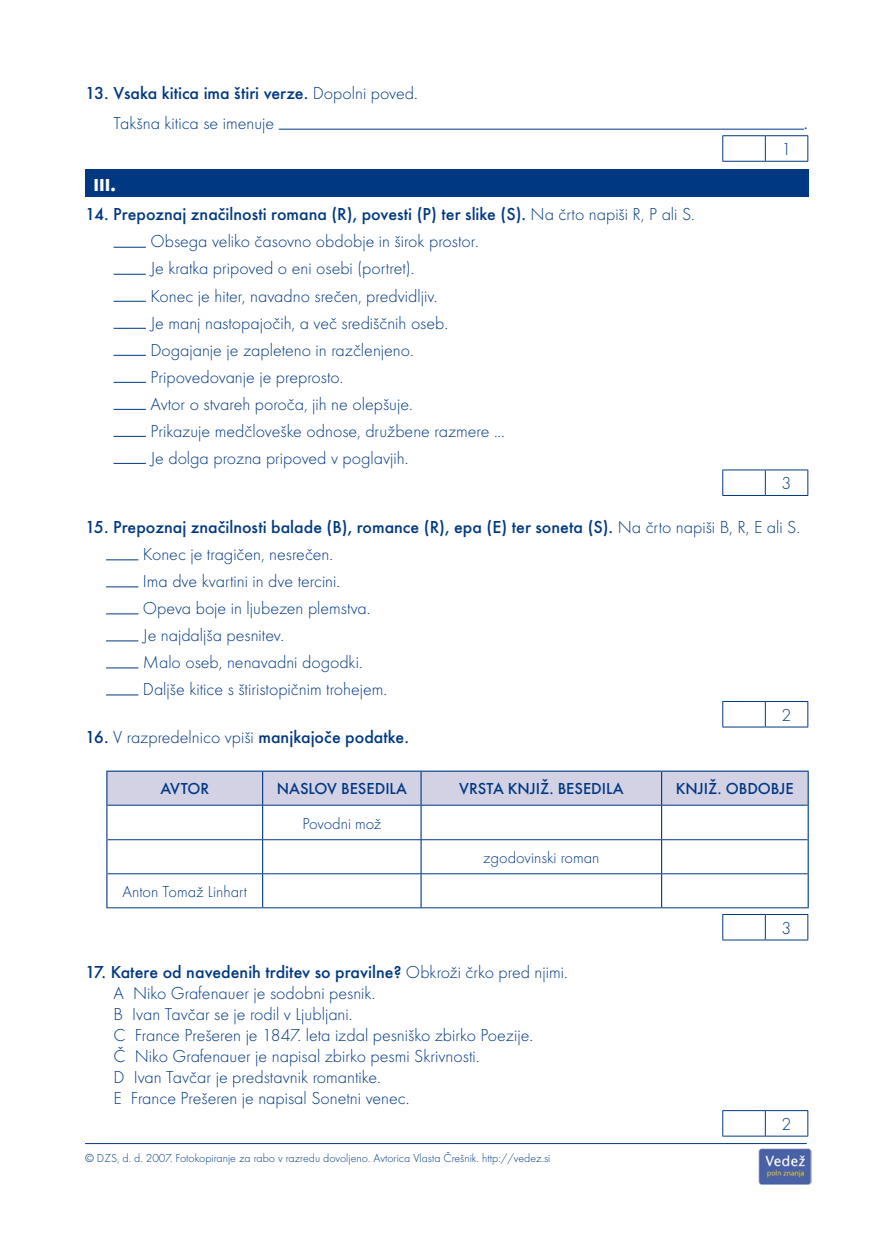
<style>
.page{position:relative;width:872px;height:1234px;background:#fff}
.page>*{position:absolute;margin:0;border:0;box-sizing:border-box;transform-origin:0 0}
.t1{font:18px/27px "Futura TCE Ligh";color:#003882}
.t2{font:500 18px "Futura TCE";color:#003882}
.t3{font:700 18px "Futura TCE";color:#fff}
.t4{font:18px "Futura TCE";color:#003882}
.t5{font:500 16.5px "Futura TCE";color:#003882}
.t6{font:16.5px "Futura TCE Ligh";color:#003882}
.t7{font:12px "Futura TCE Ligh";color:#003882}
.s1{font-family:"Futura TCE Ligh";font-weight:400}
</style>
<div class="page">
<div style="left:85px;top:169px;width:723px;height:28px;background:#003882"></div>
<hr style="left:279px;top:129px;width:525px;height:1px;background:#003882">
<hr style="left:722px;top:135px;width:43px;height:1px;background:#003882">
<svg style="left:722px;top:136px;width:1px;height:25px"></svg>
<hr style="left:765px;top:135px;width:43px;height:1px;background:#003882">
<svg style="left:765px;top:136px;width:1px;height:25px"></svg>
<svg style="left:807px;top:136px;width:1px;height:25px"></svg>
<hr style="left:722px;top:161px;width:43px;height:1px;background:#003882">
<hr style="left:765px;top:161px;width:43px;height:1px;background:#003882">
<hr style="left:114px;top:247px;width:32px;height:1px;background:#003882">
<hr style="left:114px;top:274px;width:32px;height:1px;background:#003882">
<hr style="left:114px;top:301px;width:32px;height:1px;background:#003882">
<hr style="left:114px;top:328px;width:32px;height:1px;background:#003882">
<hr style="left:114px;top:355px;width:32px;height:1px;background:#003882">
<hr style="left:114px;top:382px;width:32px;height:1px;background:#003882">
<hr style="left:114px;top:409px;width:32px;height:1px;background:#003882">
<hr style="left:114px;top:436px;width:32px;height:1px;background:#003882">
<hr style="left:114px;top:463px;width:32px;height:1px;background:#003882">
<hr style="left:722px;top:469px;width:43px;height:1px;background:#003882">
<svg style="left:722px;top:470px;width:1px;height:25px"></svg>
<hr style="left:765px;top:469px;width:43px;height:1px;background:#003882">
<svg style="left:765px;top:470px;width:1px;height:25px"></svg>
<svg style="left:807px;top:470px;width:1px;height:25px"></svg>
<hr style="left:722px;top:495px;width:43px;height:1px;background:#003882">
<hr style="left:765px;top:495px;width:43px;height:1px;background:#003882">
<hr style="left:106px;top:559px;width:32px;height:1px;background:#003882">
<hr style="left:106px;top:586px;width:32px;height:1px;background:#003882">
<hr style="left:106px;top:613px;width:32px;height:1px;background:#003882">
<hr style="left:106px;top:640px;width:32px;height:1px;background:#003882">
<hr style="left:106px;top:667px;width:32px;height:1px;background:#003882">
<hr style="left:106px;top:694px;width:32px;height:1px;background:#003882">
<hr style="left:722px;top:701px;width:43px;height:1px;background:#003882">
<svg style="left:722px;top:701px;width:1px;height:25px"></svg>
<hr style="left:765px;top:701px;width:43px;height:1px;background:#003882">
<svg style="left:765px;top:701px;width:1px;height:25px"></svg>
<svg style="left:807px;top:702px;width:1px;height:24px"></svg>
<hr style="left:722px;top:726px;width:43px;height:1px;background:#003882">
<hr style="left:765px;top:726px;width:43px;height:1px;background:#003882">
<div style="left:107px;top:771px;width:700px;height:33px;background:#d3d1e4"></div>
<hr style="left:106px;top:770px;width:157px;height:1px;background:#003882">
<hr style="left:106px;top:771px;width:1px;height:34px;background:#003882">
<hr style="left:263px;top:770px;width:158px;height:1px;background:#003882">
<hr style="left:421px;top:770px;width:240px;height:1px;background:#003882">
<hr style="left:661px;top:770px;width:147px;height:1px;background:#003882">
<hr style="left:661px;top:771px;width:1px;height:33px;background:#003882">
<hr style="left:807px;top:771px;width:1px;height:34px;background:#003882">
<hr style="left:106px;top:805px;width:1px;height:34px;background:#003882">
<hr style="left:661px;top:805px;width:1px;height:34px;background:#003882">
<hr style="left:807px;top:805px;width:1px;height:34px;background:#003882">
<hr style="left:106px;top:839px;width:1px;height:34px;background:#003882">
<hr style="left:661px;top:839px;width:1px;height:34px;background:#003882">
<hr style="left:807px;top:839px;width:1px;height:34px;background:#003882">
<hr style="left:106px;top:873px;width:1px;height:34px;background:#003882">
<hr style="left:661px;top:873px;width:1px;height:34px;background:#003882">
<hr style="left:807px;top:873px;width:1px;height:34px;background:#003882">
<hr style="left:262px;top:771px;width:1px;height:33px;background:#003882">
<hr style="left:420px;top:771px;width:1px;height:33px;background:#003882">
<hr style="left:262px;top:805px;width:1px;height:34px;background:#003882">
<hr style="left:420px;top:805px;width:1px;height:34px;background:#003882">
<hr style="left:262px;top:839px;width:1px;height:34px;background:#003882">
<hr style="left:420px;top:839px;width:1px;height:34px;background:#003882">
<hr style="left:262px;top:873px;width:1px;height:34px;background:#003882">
<hr style="left:420px;top:873px;width:1px;height:34px;background:#003882">
<hr style="left:107px;top:804px;width:156px;height:1px;background:#003882">
<hr style="left:263px;top:804px;width:158px;height:1px;background:#003882">
<hr style="left:421px;top:804px;width:240px;height:1px;background:#003882">
<hr style="left:661px;top:804px;width:146px;height:1px;background:#003882">
<hr style="left:107px;top:839px;width:156px;height:1px;background:#003882">
<hr style="left:263px;top:839px;width:158px;height:1px;background:#003882">
<hr style="left:421px;top:839px;width:240px;height:1px;background:#003882">
<hr style="left:661px;top:839px;width:146px;height:1px;background:#003882">
<hr style="left:107px;top:873px;width:156px;height:1px;background:#003882">
<hr style="left:263px;top:873px;width:158px;height:1px;background:#003882">
<hr style="left:421px;top:873px;width:240px;height:1px;background:#003882">
<hr style="left:661px;top:873px;width:146px;height:1px;background:#003882">
<hr style="left:106px;top:907px;width:157px;height:1px;background:#003882">
<hr style="left:263px;top:907px;width:158px;height:1px;background:#003882">
<hr style="left:421px;top:907px;width:240px;height:1px;background:#003882">
<hr style="left:661px;top:907px;width:147px;height:1px;background:#003882">
<hr style="left:722px;top:913px;width:43px;height:1px;background:#003882">
<svg style="left:722px;top:914px;width:1px;height:25px"></svg>
<hr style="left:765px;top:913px;width:43px;height:1px;background:#003882">
<svg style="left:765px;top:914px;width:1px;height:25px"></svg>
<svg style="left:807px;top:914px;width:1px;height:25px"></svg>
<hr style="left:722px;top:939px;width:43px;height:1px;background:#003882">
<hr style="left:765px;top:939px;width:43px;height:1px;background:#003882">
<hr style="left:722px;top:1109px;width:43px;height:1px;background:#003882">
<svg style="left:722px;top:1110px;width:1px;height:25px"></svg>
<hr style="left:765px;top:1109px;width:43px;height:1px;background:#003882">
<svg style="left:765px;top:1110px;width:1px;height:25px"></svg>
<svg style="left:807px;top:1110px;width:1px;height:25px"></svg>
<hr style="left:722px;top:1135px;width:43px;height:1px;background:#003882">
<hr style="left:765px;top:1135px;width:43px;height:1px;background:#003882">
<hr style="left:85px;top:1142px;width:721px;height:1px;background:#003882">
<img style="left:758px;top:1148px;width:53px;height:36px">
<p class="t2" style="left:85px;top:83px;width:334px">13. Vsaka kitica ima štiri verze. <span class="s1">Dopolni poved.</span></p>
<p class="t1" style="left:114px;top:110px;width:162px">Takšna kitica se imenuje</p>
<p class="t4" style="left:804px;top:113px;width:6px">.</p>
<p class="t1" style="left:781px;top:136px;width:11px">1</p>
<p class="t3" style="left:94px;top:173px;width:24px">III.</p>
<p class="t2" style="left:85px;top:204px;width:611px">14. Prepoznaj značilnosti romana (R), povesti (P) ter slike (S). <span class="s1">Na črto napiši R, P ali S.</span></p>
<p class="t1" style="left:150px;top:228px;width:356px">Obsega veliko časovno obdobje in širok prostor.<br>Je kratka pripoved o eni osebi (portret).<br>Konec je hiter, navadno srečen, predvidljiv.<br>Je manj nastopajočih, a več središčnih oseb.<br>Dogajanje je zapleteno in razčlenjeno.<br>Pripovedovanje je preprosto.<br>Avtor o stvareh poroča, jih ne olepšuje.<br>Prikazuje medčloveške odnose, družbene razmere ...<br>Je dolga prozna pripoved v poglavjih.</p>
<p class="t1" style="left:781px;top:470px;width:11px">3</p>
<p class="t2" style="left:85px;top:516px;width:716px">15. Prepoznaj značilnosti balade (B), romance (R), epa (E) ter soneta (S). <span class="s1">Na črto napiši B, R, E ali S.</span></p>
<p class="t1" style="left:143px;top:540px;width:246px">Konec je tragičen, nesrečen.<br>Ima dve kvartini in dve tercini.<br>Opeva boje in ljubezen plemstva.<br>Je najdaljša pesnitev.<br>Malo oseb, nenavadni dogodki.<br>Daljše kitice s štiristopičnim trohejem.</p>
<p class="t1" style="left:781px;top:701px;width:11px">2</p>
<p class="t2" style="left:85px;top:726px;width:325px">16. <span class="s1">V razpredelnico vpiši</span> manjkajoče podatke.</p>
<p class="t5" style="left:160px;top:779px;width:50px">AVTOR</p>
<p class="t5" style="left:277px;top:779px;width:132px">NASLOV BESEDILA</p>
<p class="t5" style="left:459px;top:779px;width:166px">VRSTA KNJIŽ. BESEDILA</p>
<p class="t5" style="left:676px;top:779px;width:119px">KNJIŽ. OBDOBJE</p>
<p class="t6" style="left:302px;top:813px;width:80px">Povodni mož</p>
<p class="t6" style="left:483px;top:848px;width:118px">zgodovinski roman</p>
<p class="t6" style="left:122px;top:882px;width:126px">Anton Tomaž Linhart</p>
<p class="t1" style="left:781px;top:914px;width:11px">3</p>
<p class="t2" style="left:85px;top:960px;width:484px">17. Katere od navedenih trditev so pravilne? <span class="s1">Obkroži črko pred njimi.</span></p>
<p class="t1" style="left:114px;top:981px;width:421px;line-height:21.1px">A Niko Grafenauer je sodobni pesnik.<br>B Ivan Tavčar se je rodil v Ljubljani.<br>C France Prešeren je 1847. leta izdal pesniško zbirko Poezije.<br>Č Niko Grafenauer je napisal zbirko pesmi Skrivnosti.<br>D Ivan Tavčar je predstavnik romantike.<br>E France Prešeren je napisal Sonetni venec.</p>
<p class="t1" style="left:781px;top:1110px;width:11px">2</p>
<p class="t7" style="left:85px;top:1150px;width:467px">© DZS, d. d. 2007. Fotokopiranje za rabo v razredu dovoljeno. Avtorica Vlasta Črešnik. http://vedez.si</p>
</div>
